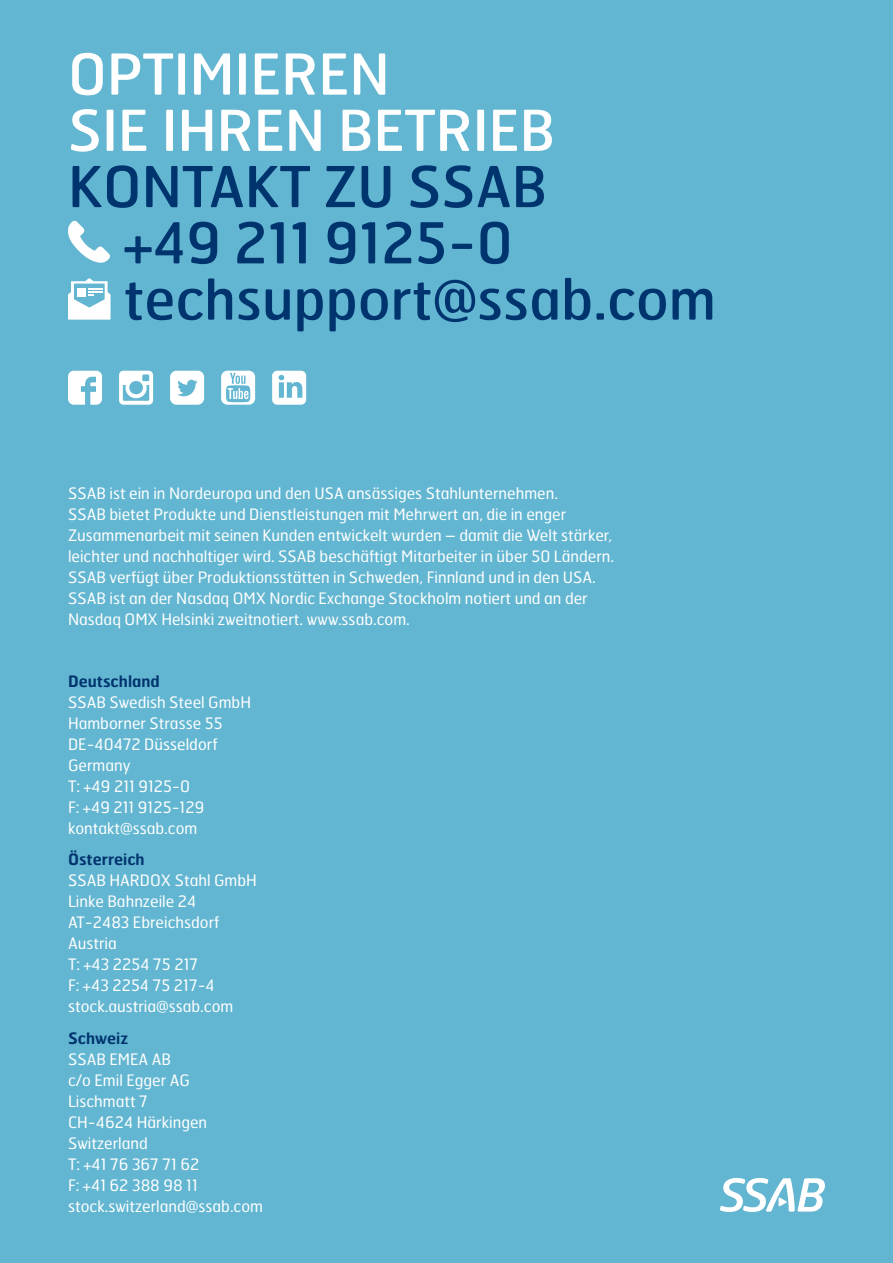
<style>
.page{position:relative;width:893px;height:1263px;background:#63b6d1}
.page>*{position:absolute;margin:0;border:0;box-sizing:border-box;transform-origin:0 0}
.t1{font:56.25px/56.2px "Hermes FB";color:#00346f}
.t2{font:56.25px/56.2px "Hermes FB";color:#fff}
.t3{font:15.75px/21px "Hermes FB";color:#fff}
.t4{font:600 15.75px "Hermes FB";color:#00346f}
</style>
<div class="page">
<svg style="left:68px;top:371px;width:34px;height:34px"></svg>
<svg style="left:119px;top:371px;width:34px;height:34px"></svg>
<svg style="left:170px;top:371px;width:34px;height:34px"></svg>
<svg style="left:221px;top:371px;width:34px;height:34px"></svg>
<svg style="left:272px;top:371px;width:34px;height:34px"></svg>
<svg style="left:68px;top:221px;width:42px;height:42px"></svg>
<svg style="left:68px;top:278px;width:43px;height:42px"></svg>
<svg style="left:720px;top:1178px;width:105px;height:34px"></svg>
<h1 class="t2" style="left:68px;top:44px;width:488px">OPTIMIEREN<br>SIE IHREN BETRIEB</h1>
<h1 class="t1" style="left:123px;top:157px;width:594px;text-indent:-55px">KONTAKT ZU SSAB<br>+49 211 9125-0 techsupport@ssab.com</h1>
<p class="t3" style="left:68px;top:482px;width:547px">SSAB ist ein in Nordeuropa und den USA ansässiges Stahlunternehmen.<br>SSAB bietet Produkte und Dienstleistungen mit Mehrwert an, die in enger Zusammenarbeit mit seinen Kunden entwickelt wurden – damit die Welt stärker, leichter und nachhaltiger wird. SSAB beschäftigt Mitarbeiter in über 50 Ländern.<br>SSAB verfügt über Produktionsstätten in Schweden, Finnland und in den USA.<br>SSAB ist an der Nasdaq OMX Nordic Exchange Stockholm notiert und an der Nasdaq OMX Helsinki zweitnotiert. www.ssab.com.</p>
<p class="t4" style="left:68px;top:671px;width:93px">Deutschland</p>
<p class="t3" style="left:68px;top:691px;width:185px">SSAB Swedish Steel GmbH<br>Hamborner Strasse 55<br>DE-40472 Düsseldorf<br>Germany<br>T: +49 211 9125-0<br>F: +49 211 9125-129 kontakt@ssab.com</p>
<p class="t4" style="left:68px;top:849px;width:78px">Österreich</p>
<p class="t3" style="left:68px;top:870px;width:190px">SSAB HARDOX Stahl GmbH<br>Linke Bahnzeile 24<br>AT-2483 Ebreichsdorf<br>Austria<br>T: +43 2254 75 217<br>F: +43 2254 75 217-4 stock.austria@ssab.com</p>
<p class="t4" style="left:68px;top:1028px;width:62px">Schweiz</p>
<p class="t3" style="left:68px;top:1048px;width:197px">SSAB EMEA AB<br>c/o Emil Egger AG<br>Lischmatt 7<br>CH-4624 Härkingen<br>Switzerland<br>T: +41 76 367 71 62<br>F: +41 62 388 98 11 stock.switzerland@ssab.com</p>
</div>
